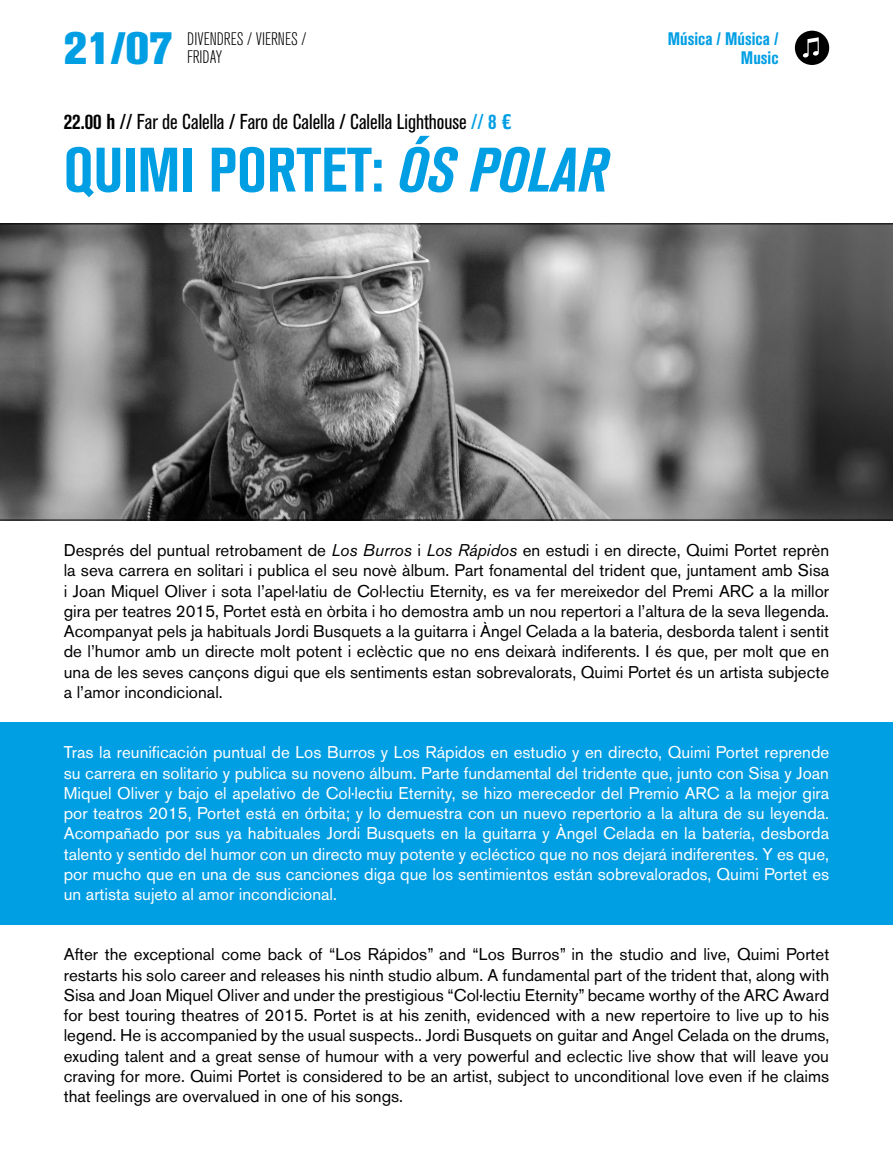
<style>
.page{position:relative;width:893px;height:1171px;background:#fff}
.page>*{position:absolute;margin:0;border:0;box-sizing:border-box;transform-origin:0 0}
.t1{font:700 condensed 62.1px "Akzidenz Grotesk BQ";color:#009ee3}
.t2{font:800 45px "Akzidenz Grotesk BQ";color:#009ee3}
.t3{font:condensed 21.38px "Akzidenz Grotesk BQ";color:#000}
.t4{font:300 condensed 18px/18px "Akzidenz Grotesk BQ";color:#000}
.t5{font:700 condensed 18px "Akzidenz Grotesk BQ";color:#009ee3}
.t6{font:16.88px/20.2px "Akzidenz Grotesk BQ";color:#000;text-align:justify}
.t7{font:16.88px/20.2px "Akzidenz Grotesk BQ";color:#fff;text-align:justify}
.s1{font-weight:700}
.s2{color:#009ee3}
.s3{font-weight:700;color:#009ee3}
.s4{font-style:italic}
</style>
<div class="page">
<img style="left:0;top:224px;width:893px;height:296px">
<hr style="left:0;top:223px;width:893px;height:1px;background:#000">
<hr style="left:0;top:520px;width:893px;height:1px;background:#000">
<div style="left:0;top:722px;width:893px;height:203px;background:#009ee3"></div>
<svg style="left:795px;top:31px;width:34px;height:34px"></svg>
<p class="t2" style="left:64px;top:22px;width:110px">21/07</p>
<p class="t4" style="left:187px;top:31px;width:121px">DIVENDRES / VIERNES /<br>FRIDAY</p>
<p class="t3" style="left:64px;top:109px;width:450px"><span class="s1">22.00 h</span> // Far de Calella / Faro de Calella / Calella Lighthouse <span class="s2">//</span> <span class="s3">8 €</span></p>
<p class="t1" style="left:64px;top:134px;width:546px">QUIMI PORTET: <span class="s4">ÓS POLAR</span></p>
<p class="t5" style="left:668px;top:28px;width:112px">Música / Música /</p>
<p class="t5" style="left:741px;top:47px;width:39px">Music</p>
<p class="t6" style="left:64px;top:540px;width:767px">Després del puntual retrobament de <span class="s4">Los Burros</span> i <span class="s4">Los Rápidos</span> en estudi i en directe, Quimi Portet reprèn la seva carrera en solitari i publica el seu novè àlbum. Part fonamental del trident que, juntament amb Sisa i Joan Miquel Oliver i sota l’apel·latiu de Col·lectiu Eternity, es va fer mereixedor del Premi ARC a la millor gira per teatres 2015, Portet està en òrbita i ho demostra amb un nou repertori a l’altura de la seva llegenda.<br>Acompanyat pels ja habituals Jordi Busquets a la guitarra i Àngel Celada a la bateria, desborda talent i sentit de l’humor amb un directe molt potent i eclèctic que no ens deixarà indiferents. I és que, per molt que en una de les seves cançons digui que els sentiments estan sobrevalorats, Quimi Portet és un artista subjecte a l’amor incondicional.</p>
<p class="t7" style="left:64px;top:742px;width:767px">Tras la reunificación puntual de Los Burros y Los Rápidos en estudio y en directo, Quimi Portet reprende su carrera en solitario y publica su noveno álbum. Parte fundamental del tridente que, junto con Sisa y Joan Miquel Oliver y bajo el apelativo de Col·lectiu Eternity, se hizo merecedor del Premio ARC a la mejor gira por teatros 2015, Portet está en órbita; y lo demuestra con un nuevo repertorio a la altura de su leyenda.<br>Acompañado por sus ya habituales Jordi Busquets en la guitarra y Àngel Celada en la batería, desborda talento y sentido del humor con un directo muy potente y ecléctico que no nos dejará indiferentes. Y es que, por mucho que en una de sus canciones diga que los sentimientos están sobrevalorados, Quimi Portet es un artista sujeto al amor incondicional.</p>
<p class="t6" style="left:64px;top:944px;width:767px">After the exceptional come back of “Los Rápidos” and “Los Burros” in the studio and live, Quimi Portet restarts his solo career and releases his ninth studio album. A fundamental part of the trident that, along with Sisa and Joan Miquel Oliver and under the prestigious “Col·lectiu Eternity” became worthy of the ARC Award for best touring theatres of 2015. Portet is at his zenith, evidenced with a new repertoire to live up to his legend. He is accompanied by the usual suspects.. Jordi Busquets on guitar and Angel Celada on the drums, exuding talent and a great sense of humour with a very powerful and eclectic live show that will leave you craving for more. Quimi Portet is considered to be an artist, subject to unconditional love even if he claims that feelings are overvalued in one of his songs.</p>
</div>
